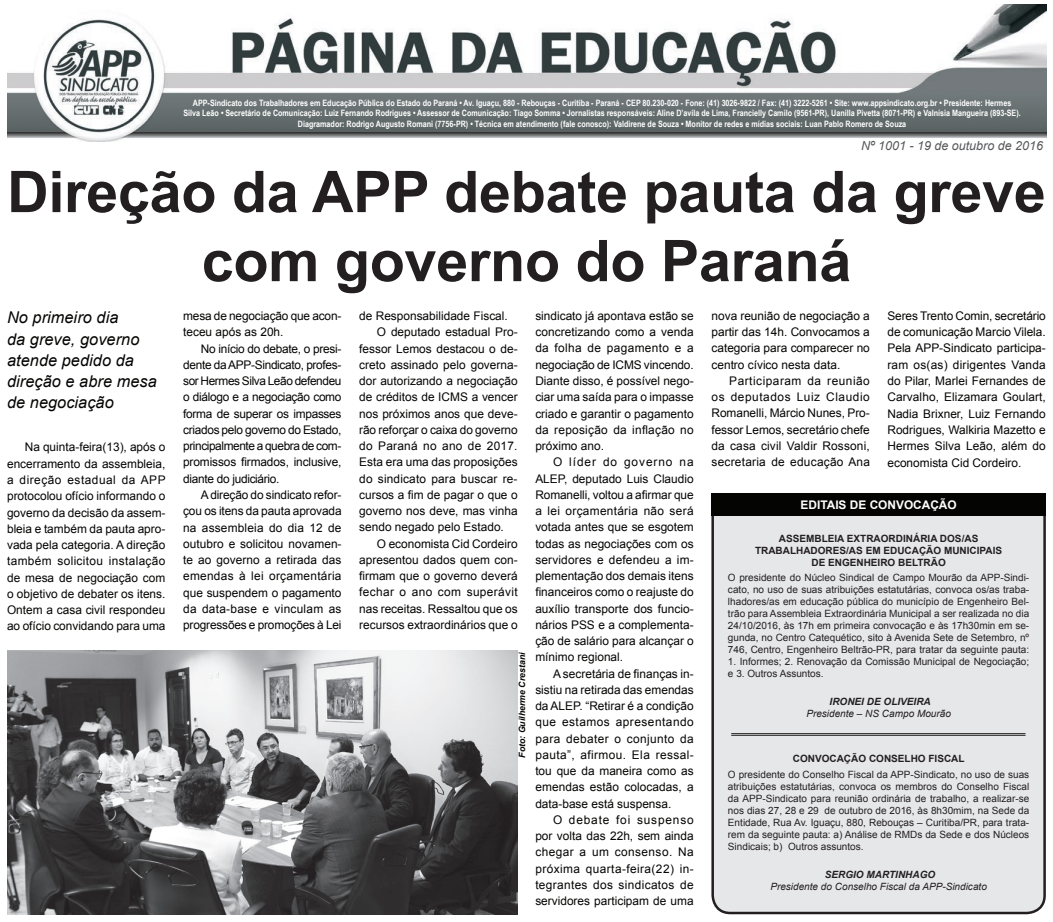
<style>
.page{position:relative;width:1053px;height:922px;background:#fff}
.page>*{position:absolute;margin:0;border:0;box-sizing:border-box;transform-origin:0 0}
.t1{font:700 57.5px/69px "Arial";letter-spacing:-.005em;color:#231f20;text-align:center}
.t2{font:italic 16.25px/21.2px "Arial";letter-spacing:.005em;color:#040503}
.t3{font:italic 12.5px "Arial";color:#57585a}
.t4{font:11.88px/16.2px "Arial";color:#040503;text-align:justify}
.t5{font:11.88px "Arial";letter-spacing:.03em;color:#040503}
.t6{font:11.88px "Arial";letter-spacing:.02em;color:#040503}
.t7{font:700 11.88px "Arial";color:#fff}
.t8{font:10px/12px "Arial";color:#231f20;text-align:justify}
.t9{font:700 10px/12px "Arial";color:#231f20;text-align:center}
.t10{font:italic 10px "Arial";color:#231f20}
.t11{font:italic 700 10px "Arial";color:#231f20}
.t12{font:700 8.75px/10.5px "Arial Narrow";color:#fff;text-align:center}
.t13{font:italic 700 8.75px "Arial";color:#040503}
</style>
<div class="page">
<img style="left:7px;top:4px;width:1039px;height:138px">
<div style="left:712px;top:499px;width:332px;height:413px;background:#e6e7e9;border-radius:18px"></div>
<div style="left:711px;top:498px;width:334px;height:416px;border:2px solid #231f20;border-radius:18px"></div>
<div style="left:711px;top:493px;width:334px;height:23px;background:#040503"></div>
<img style="left:7px;top:650px;width:510px;height:264px">
<hr style="left:731px;top:733px;width:294px;height:1px;background:#231f20">
<hr style="left:731px;top:734px;width:294px;height:1px;background:#231f20">
<p class="t12" style="left:183px;top:97px;width:838px">APP-Sindicato dos Trabalhadores em Educação Pública do Estado do Paraná • Av. Iguaçu, 880 - Rebouças - Curitiba - Paraná - CEP 80.230-020 - Fone: (41) 3026-9822 / Fax: (41) 3222-5261 • Site: www.appsindicato.org.br • Presidente: Hermes<br>Silva Leão • Secretário de Comunicação: Luiz Fernando Rodrigues • Assessor de Comunicação: Tiago Somma • Jornalistas responsáveis: Aline D’avila de Lima, Francielly Camilo (9561-PR), Uanilla Pivetta (8071-PR) e Valnísia Mangueira (893-SE).<br>Diagramador: Rodrigo Augusto Romani (7756-PR) • Técnica em atendimento (fale conosco): Valdirene de Souza • Monitor de redes e mídias sociais: Luan Pablo Romero de Souza</p>
<p class="t3" style="left:861px;top:137px;width:183px">Nº 1001 - 19 de outubro de 2016</p>
<h1 class="t1" style="left:7px;top:159px;width:1040px">Direção da APP debate pauta da greve com governo do Paraná</h1>
<h2 class="t2" style="left:7px;top:307px;width:151px">No primeiro dia<br>da greve, governo atende pedido da direção e abre mesa de negociação</h2>
<p class="t4" style="left:7px;top:439px;width:160px;text-indent:18px">Na quinta-feira(13), após o encerramento da assembleia, a direção estadual da APP protocolou ofício informando o governo da decisão da assem&shy;bleia e também da pauta apro&shy;vada pela categoria. A direção também solicitou instalação de mesa de negociação com o objetivo de debater os itens.<br>Ontem a casa civil respondeu ao ofício convidando para uma</p>
<p class="t4" style="left:183px;top:308px;width:160px">mesa de negociação que acon&shy;teceu após as 20h.</p>
<p class="t4" style="left:183px;top:340px;width:160px;text-indent:18px">No início do debate, o presi&shy;dente da APP-Sindicato, profes&shy;sor Hermes Silva Leão defendeu o diálogo e a negociação como forma de superar os impasses criados pelo governo do Estado, principalmente a quebra de com&shy;promissos firmados, inclusive, diante do judiciário.</p>
<p class="t4" style="left:183px;top:486px;width:160px;text-indent:18px">A direção do sindicato refor&shy;çou os itens da pauta aprovada na assembleia do dia 12 de outubro e solicitou novamen&shy;te ao governo a retirada das emendas à lei orçamentária que suspendem o pagamento da data-base e vinculam as progressões e promoções à Lei</p>
<p class="t4" style="left:359px;top:308px;width:150px">de Responsabilidade Fiscal.</p>
<p class="t4" style="left:377px;top:324px;width:142px">O deputado estadual Pro-</p>
<p class="t4" style="left:359px;top:340px;width:160px">fessor Lemos destacou o de-</p>
<p class="t4" style="left:359px;top:356px;width:160px">creto assinado pelo governa-</p>
<p class="t4" style="left:359px;top:373px;width:160px">dor autorizando a negociação</p>
<p class="t4" style="left:359px;top:389px;width:160px">de créditos de ICMS a vencer</p>
<p class="t4" style="left:359px;top:405px;width:160px">nos próximos anos que deve-</p>
<p class="t4" style="left:359px;top:421px;width:160px">rão reforçar o caixa do governo</p>
<p class="t6" style="left:359px;top:438px;width:160px">do Paraná no ano de 2017.</p>
<p class="t4" style="left:359px;top:454px;width:160px">Esta era uma das proposições</p>
<p class="t4" style="left:359px;top:470px;width:160px">do sindicato para buscar re-</p>
<p class="t4" style="left:359px;top:486px;width:160px">cursos a fim de pagar o que o</p>
<p class="t4" style="left:359px;top:503px;width:160px">governo nos deve, mas vinha</p>
<p class="t4" style="left:359px;top:519px;width:146px">sendo negado pelo Estado.</p>
<p class="t4" style="left:377px;top:535px;width:142px">O economista Cid Cordeiro</p>
<p class="t4" style="left:359px;top:551px;width:160px">apresentou dados quem con-</p>
<p class="t4" style="left:359px;top:568px;width:160px">firmam que o governo deverá</p>
<p class="t5" style="left:359px;top:584px;width:160px">fechar o ano com superávit</p>
<p class="t4" style="left:359px;top:600px;width:160px">nas receitas. Ressaltou que os</p>
<p class="t4" style="left:359px;top:616px;width:160px">recursos extraordinários que o</p>
<p class="t13" style="left:516px;top:757px;width:107px;rotate:-90deg">Foto: Guilherme Crestani</p>
<p class="t4" style="left:535px;top:308px;width:160px">sindicato já apontava estão se concretizando como a venda da folha de pagamento e a negociação de ICMS vincendo.<br>Diante disso, é possível nego&shy;ciar uma saída para o impasse criado e garantir o pagamento da reposição da inflação no próximo ano.</p>
<p class="t4" style="left:535px;top:454px;width:160px;text-indent:18px">O líder do governo na ALEP, deputado Luis Claudio Romanelli, voltou a afirmar que a lei orçamentária não será votada antes que se esgotem todas as negociações com os servidores e defendeu a im&shy;plementação dos demais itens financeiros como o reajuste do auxílio transporte dos funcio&shy;nários PSS e a complementa&shy;ção de salário para alcançar o mínimo regional.</p>
<p class="t4" style="left:535px;top:665px;width:160px;text-indent:18px">A secretária de finanças in&shy;sistiu na retirada das emendas da ALEP. “Retirar é a condição que estamos apresentando para debater o conjunto da pauta”, afirmou. Ela ressal&shy;tou que da maneira como as emendas estão colocadas, a data-base está suspensa.</p>
<p class="t4" style="left:535px;top:811px;width:160px;text-indent:18px">O debate foi suspenso por volta das 22h, sem ainda chegar a um consenso. Na próxima quarta-feira(22) in&shy;tegrantes dos sindicatos de servidores participam de uma</p>
<p class="t4" style="left:711px;top:307px;width:160px">nova reunião de negociação a partir das 14h. Convocamos a categoria para comparecer no centro cívico nesta data.</p>
<p class="t4" style="left:711px;top:372px;width:160px;text-indent:18px">Participaram da reunião os deputados Luiz Claudio Romanelli, Márcio Nunes, Pro&shy;fessor Lemos, secretário chefe da casa civil Valdir Rossoni, secretaria de educação Ana</p>
<p class="t4" style="left:887px;top:307px;width:160px">Seres Trento Comin, secretário de comunicação Marcio Vilela.<br>Pela APP-Sindicato participa&shy;ram os(as) dirigentes Vanda do Pilar, Marlei Fernandes de Carvalho, Elizamara Goulart, Nadia Brixner, Luiz Fernando Rodrigues, Walkiria Mazetto e Hermes Silva Leão, além do economista Cid Cordeiro.</p>
<p class="t7" style="left:800px;top:497px;width:158px">EDITAIS DE CONVOCAÇÃO</p>
<p class="t9" style="left:755px;top:532px;width:249px">ASSEMBLEIA EXTRAORDINÁRIA DOS/AS<br>TRABALHADORES/AS EM EDUCAÇÃO MUNICIPAIS<br>DE ENGENHEIRO BELTRÃO</p>
<p class="t8" style="left:728px;top:571px;width:303px">O presidente do Núcleo Sindical de Campo Mourão da APP-Sindi&shy;cato, no uso de suas atribuições estatutárias, convoca os/as traba&shy;lhadores/as em educação pública do município de Engenheiro Bel&shy;trão para Assembleia Extraordinária Municipal a ser realizada no dia 24/10/2016, às 17h em primeira convocação e às 17h30min em se&shy;gunda, no Centro Catequético, sito à Avenida Sete de Setembro, nº 746, Centro, Engenheiro Beltrão-PR, para tratar da seguinte pauta:</p>
<p class="t8" style="left:728px;top:655px;width:303px">1. Informes; 2. Renovação da Comissão Municipal de Negociação; e 3. Outros Assuntos.</p>
<p class="t11" style="left:829px;top:694px;width:103px">IRONEI DE OLIVEIRA</p>
<p class="t10" style="left:806px;top:706px;width:146px">Presidente – NS Campo Mourão</p>
<p class="t9" style="left:792px;top:753px;width:173px">CONVOCAÇÃO CONSELHO FISCAL</p>
<p class="t8" style="left:728px;top:768px;width:303px">O presidente do Conselho Fiscal da APP-Sindicato, no uso de suas atribuições estatutárias, convoca os membros do Conselho Fiscal da APP-Sindicato para reunião ordinária de trabalho, a realizar-se nos dias 27, 28 e 29 de outubro de 2016, às 8h30mim, na Sede da Entidade, Rua Av. Iguaçu, 880, Rebouças – Curitiba/PR, para trata&shy;rem da seguinte pauta: a) Análise de RMDs da Sede e dos Núcleos Sindicais; b) Outros assuntos.</p>
<p class="t11" style="left:824px;top:867px;width:112px">SERGIO MARTINHAGO</p>
<p class="t10" style="left:770px;top:879px;width:218px">Presidente do Conselho Fiscal da APP-Sindicato</p>
</div>
